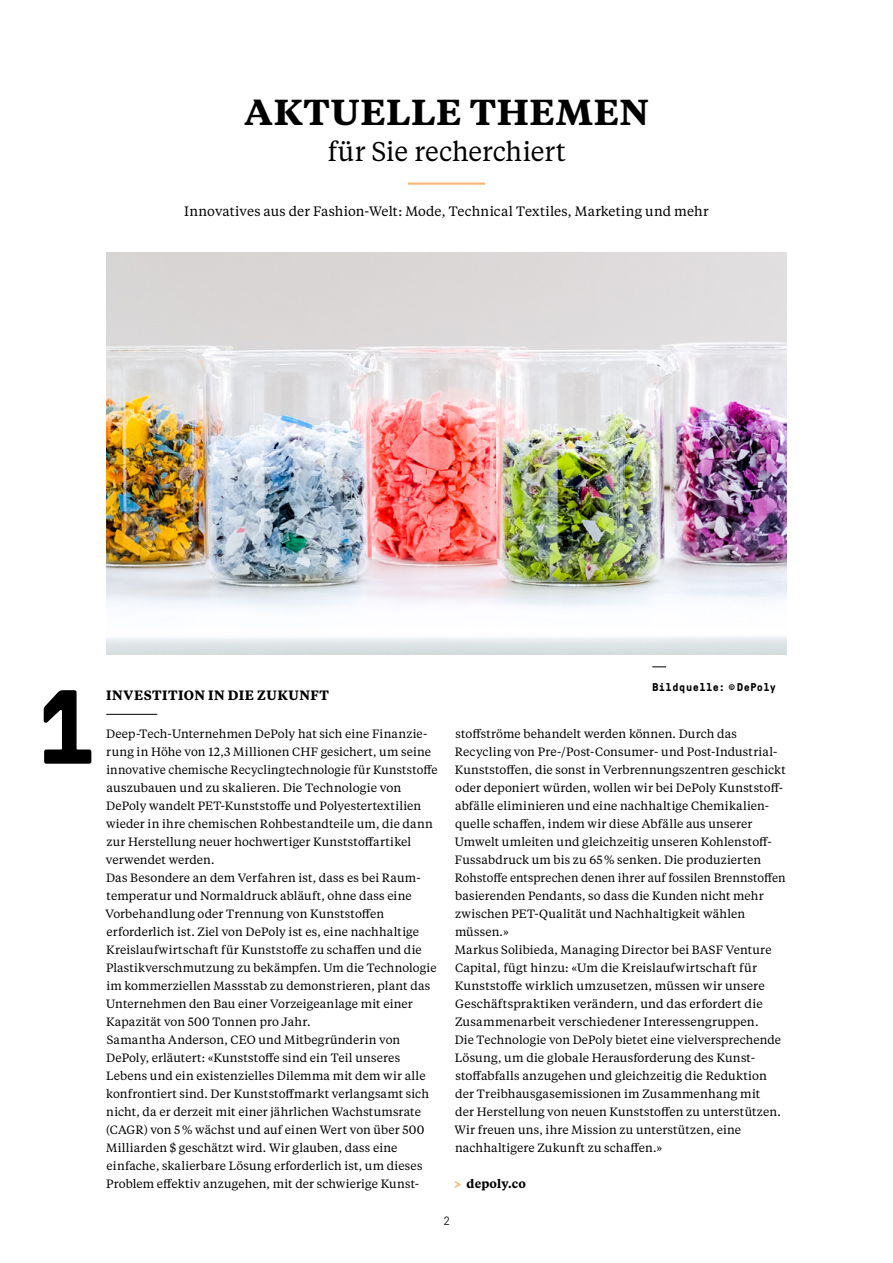
<style>
.page{position:relative;width:893px;height:1263px;background:#fff}
.page>*{position:absolute;margin:0;border:0;box-sizing:border-box;transform-origin:0 0}
.t1{font:700 105px "GT Pressura Mono";color:#000}
.t2{font:600 36px "Tiempos Text";letter-spacing:.02em;color:#000;scale:1.04 1}
.t3{font:27px "Tiempos Text";letter-spacing:-.005em;color:#000}
.t4{font:13.5px "Tiempos Text";letter-spacing:.01em;color:#000}
.t5{font:600 13.5px "Tiempos Text";letter-spacing:.04em;color:#000}
.t6{font:12px/18px "Tiempos Text";letter-spacing:.01em;color:#000}
.t7{font:600 12px "Tiempos Text";letter-spacing:.01em;color:#000}
.t8{font:300 12px "GT Pressura Mono";color:#000}
.t9{font:700 11.25px "GT Pressura Mono";letter-spacing:.045em;color:#000}
.s1{font-size:18px;color:#f4b978}
</style>
<div class="page">
<hr style="left:408px;top:182px;width:77px;height:3px;background:#f4b978">
<hr style="left:106px;top:714px;width:51px;height:1px;background:#000">
<img style="left:106px;top:252px;width:681px;height:403px">
<svg style="left:652px;top:666px;width:14px;height:1px"></svg>
<h2 class="t2" style="left:245px;top:87px;width:390px">AKTUELLE THEMEN</h2>
<h3 class="t3" style="left:328px;top:133px;width:239px">für Sie recherchiert</h3>
<p class="t4" style="left:184px;top:203px;width:526px">Innovatives aus der Fashion-Welt: Mode, Technical Textiles, Marketing und mehr</p>
<h1 class="t1" style="left:38px;top:650px;width:59px">1</h1>
<p class="t5" style="left:106px;top:686px;width:224px">INVESTITION IN DIE ZUKUNFT</p>
<p class="t9" style="left:652px;top:679px;width:125px">Bildquelle: © DePoly</p>
<p class="t6" style="left:105px;top:724px;width:334px">Deep-Tech-Unternehmen DePoly hat sich eine Finanzie&shy;rung in Höhe von 12,3 Millionen CHF gesichert, um seine innovative chemische Recyclingtechnologie für Kunststoffe auszubauen und zu skalieren. Die Technologie von DePoly wandelt PET-Kunststoffe und Polyestertextilien wieder in ihre chemischen Rohbestandteile um, die dann zur Herstellung neuer hochwertiger Kunststoffartikel verwendet werden.<br>Das Besondere an dem Verfahren ist, dass es bei Raum&shy;temperatur und Normaldruck abläuft, ohne dass eine Vorbehandlung oder Trennung von Kunststoffen erforderlich ist. Ziel von DePoly ist es, eine nachhaltige Kreislaufwirtschaft für Kunststoffe zu schaffen und die Plastikverschmutzung zu bekämpfen. Um die Technologie im kommerziellen Massstab zu demonstrieren, plant das Unternehmen den Bau einer Vorzeigeanlage mit einer Kapazität von 500 Tonnen pro Jahr.<br>Samantha Anderson, CEO und Mitbegründerin von DePoly, erläutert: «Kunststoffe sind ein Teil unseres Lebens und ein existenzielles Dilemma mit dem wir alle konfrontiert sind. Der Kunststoffmarkt verlangsamt sich nicht, da er derzeit mit einer jährlichen Wachstumsrate (CAGR) von 5% wächst und auf einen Wert von über 500<br>Milliarden $ geschätzt wird. Wir glauben, dass eine einfache, skalierbare Lösung erforderlich ist, um dieses Problem effektiv anzugehen, mit der schwierige Kunst-</p>
<p class="t6" style="left:454px;top:724px;width:333px">stoffströme behandelt werden können. Durch das Recycling von Pre-/Post-Consumer- und Post-Industrial-Kunststoffen, die sonst in Verbrennungszentren geschickt oder deponiert würden, wollen wir bei DePoly Kunststoff&shy;abfälle eliminieren und eine nachhaltige Chemikalien&shy;quelle schaffen, indem wir diese Abfälle aus unserer Umwelt umleiten und gleichzeitig unseren Kohlenstoff-Fussabdruck um bis zu 65% senken. Die produzierten Rohstoffe entsprechen denen ihrer auf fossilen Brennstoffen basierenden Pendants, so dass die Kunden nicht mehr zwischen PET-Qualität und Nachhaltigkeit wählen müssen.»<br>Markus Solibieda, Managing Director bei BASF Venture Capital, fügt hinzu: «Um die Kreislaufwirtschaft für Kunststoffe wirklich umzusetzen, müssen wir unsere Geschäftspraktiken verändern, und das erfordert die Zusammenarbeit verschiedener Interessengruppen.<br>Die Technologie von DePoly bietet eine vielversprechende Lösung, um die globale Herausforderung des Kunst&shy;stoffabfalls anzugehen und gleichzeitig die Reduktion der Treibhausgasemissionen im Zusammenhang mit<br>der Herstellung von neuen Kunststoffen zu unterstützen.<br>Wir freuen uns, ihre Mission zu unterstützen, eine nachhaltigere Zukunft zu schaffen.»</p>
<p class="t7" style="left:454px;top:1175px;width:74px"><span class="s1">&gt;</span> depoly.co</p>
<p class="t8" style="left:443px;top:1212px;width:8px">2</p>
</div>
